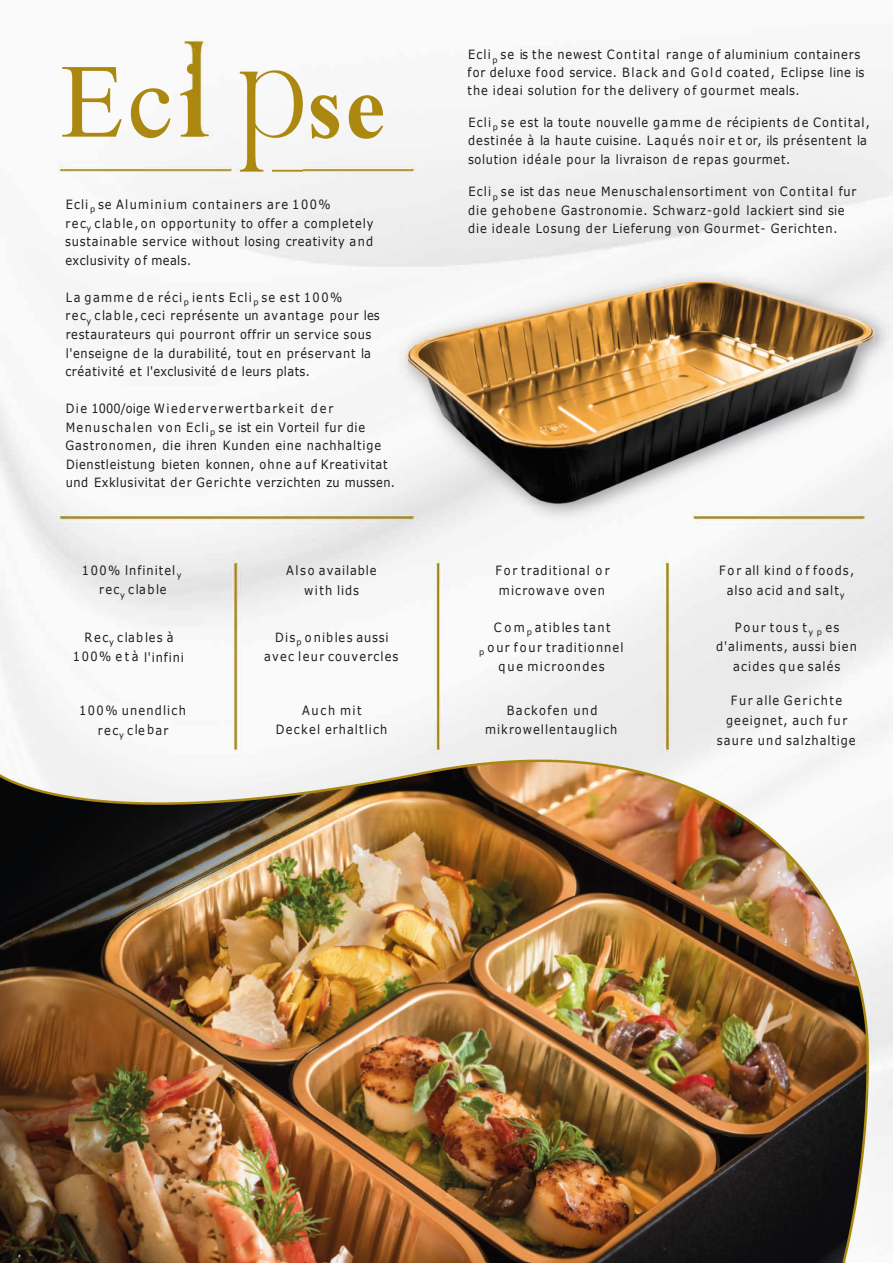
<style>
.page{position:relative;width:893px;height:1263px;background:#fff}
.page>*{position:absolute;margin:0;border:0;box-sizing:border-box;transform-origin:0 0}
.t1{font:105px "Times New Roman";color:#ac8810}
.t2{font:12.75px/18.6px "Verdana";letter-spacing:.08em;color:#1c1c18;scale:.89 1}
.t3{font:12.75px "Verdana";letter-spacing:.1em;color:#1c1c18;scale:.89 1}
.t4{font:12.75px "Verdana";letter-spacing:.135em;color:#1c1c18;scale:.89 1}
.t5{font:12.75px "Verdana";letter-spacing:.105em;color:#1c1c18;scale:.89 1}
.t6{font:12.75px "Verdana";letter-spacing:.12em;color:#1c1c18;scale:.89 1}
.t7{font:12.75px "Verdana";letter-spacing:.115em;color:#1c1c18;scale:.89 1}
.t8{font:12.75px "Verdana";letter-spacing:.13em;color:#1c1c18;scale:.89 1}
.s1{font-weight:700;font-size:90px}
</style>
<div class="page">
<img style="left:0;top:34px;width:893px;height:1229px">
<img style="left:240px;top:71px;width:62px;height:100px">
<img style="left:409px;top:282px;width:464px;height:222px">
<img style="left:0;top:759px;width:870px;height:502px">
<h1 class="t1" style="left:60px;top:27px;width:327px">Eci <span class="s1">se</span></h1>
<p class="t2" style="left:65px;top:195px;width:348px">Ecli<sub>p</sub> se Aluminium containers are 100%<br>rec<sub>y</sub> clable, on opportunity to offer a completely sustainable service without losing creativity and exclusivity of meals.</p>
<p class="t2" style="left:65px;top:288px;width:355px">La gamme de réci<sub>p</sub> ients Ecli<sub>p</sub> se est 100%<br>rec<sub>y</sub> clable, ceci représente un avantage pour les restaurateurs qui pourront offrir un service sous l'enseigne de la durabilité, tout en préservant la créativité et l'exclusivité de leurs plats.</p>
<p class="t2" style="left:65px;top:399px;width:372px">Die 1000/oige Wiederverwertbarkeit der Menuschalen von Ecli<sub>p</sub> se ist ein Vorteil fur die Gastronomen, die ihren Kunden eine nachhaltige Dienstleistung bieten konnen, ohne auf Kreativitat und Exklusivitat der Gerichte verzichten zu mussen.</p>
<p class="t2" style="left:82px;top:560px;width:114px">100% lnfinitel<sub>y</sub></p>
<p class="t2" style="left:286px;top:561px;width:103px">Also available</p>
<p class="t4" style="left:99px;top:581px;width:77px">rec<sub>y</sub> clable</p>
<p class="t3" style="left:304px;top:582px;width:63px">with lids</p>
<p class="t4" style="left:84px;top:628px;width:102px">Rec<sub>y</sub> clables à</p>
<p class="t2" style="left:275px;top:627px;width:129px">Dis<sub>p</sub> onibles aussi</p>
<p class="t2" style="left:73px;top:647px;width:126px">100% e t à l'infini</p>
<p class="t3" style="left:264px;top:648px;width:152px">avec leur couvercles</p>
<p class="t3" style="left:79px;top:701px;width:122px">100% unendlich</p>
<p class="t2" style="left:302px;top:701px;width:68px">Auch mit</p>
<p class="t4" style="left:98px;top:721px;width:81px">rec<sub>y</sub> clebar</p>
<p class="t2" style="left:276px;top:720px;width:127px">Deckel erhaltlich</p>
<p class="t2" style="left:468px;top:46px;width:447px;line-height:18px">Ecli <sub>p</sub> se is the newest Contital range of aluminium containers for deluxe food service. Black and Gold coated, Eclipse line is the ideai solution for the delivery of gourmet meals.</p>
<p class="t2" style="left:468px;top:113px;width:453px">Ecli <sub>p</sub> se est la toute nouvelle gamme de récipients de Contital, destinée à la haute cuisine. Laqués noir et or, ils présentent la solution idéale pour la livraison de repas gourmet.</p>
<p class="t2" style="left:468px;top:182px;width:438px">Ecli <sub>p</sub> se ist das neue Menuschalensortiment von Contital fur die gehobene Gastronomie. Schwarz-gold lackiert sind sie die ideale Losung der Lieferung von Gourmet- Gerichten.</p>
<p class="t2" style="left:496px;top:561px;width:130px">For traditional or</p>
<p class="t5" style="left:719px;top:561px;width:153px">For all kind of foods,</p>
<p class="t2" style="left:499px;top:581px;width:121px">microwave oven</p>
<p class="t2" style="left:727px;top:581px;width:134px">also acid and salt<sub>y</sub></p>
<p class="t6" style="left:494px;top:618px;width:132px">Com <sub>p</sub> atibles tant</p>
<p class="t6" style="left:735px;top:618px;width:119px">Pour tous t<sub>y</sub> <sub>p</sub> es</p>
<p class="t3" style="left:479px;top:638px;width:164px"><sub>p</sub> our four traditionnel</p>
<p class="t2" style="left:716px;top:637px;width:160px">d'aliments, aussi bien</p>
<p class="t7" style="left:499px;top:658px;width:121px">que microondes</p>
<p class="t5" style="left:733px;top:658px;width:122px">acides que salés</p>
<p class="t7" style="left:507px;top:701px;width:103px">Backofen und</p>
<p class="t8" style="left:731px;top:691px;width:126px">Fur alle Gerichte</p>
<p class="t2" style="left:485px;top:720px;width:150px">mikrowellentauglich</p>
<p class="t2" style="left:717px;top:710px;width:157px;line-height:19.8px;text-align:center">geeignet, auch fur saure und salzhaltige</p>
</div>
